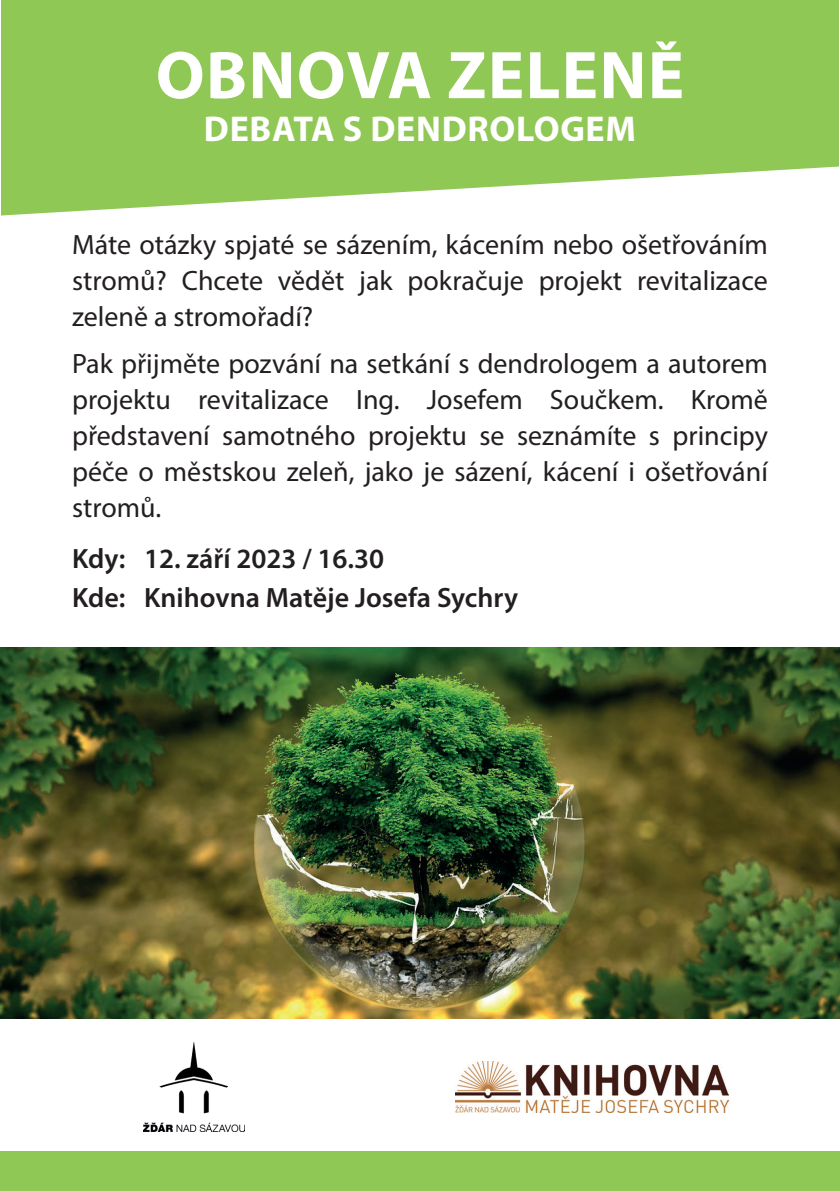
<style>
.page{position:relative;width:840px;height:1191px;background:#fff}
.page>*{position:absolute;margin:0;border:0;box-sizing:border-box;transform-origin:0 0}
.t1{font:700 68px "Myriad Pro";letter-spacing:.02em;color:#fff}
.t2{font:700 36px "Myriad Pro";letter-spacing:.02em;color:#fff}
.t3{font:28px/36px "Myriad Pro";color:#231f20;text-align:justify}
.t4{font:600 28px/39.4px "Myriad Pro";color:#231f20}
</style>
<div class="page">
<svg style="left:1px;top:0;width:837px;height:215px;background:#9bce66"></svg>
<div style="left:0;top:1151px;width:839px;height:40px;background:#8fc854"></div>
<img style="left:144px;top:1042px;width:100px;height:89px">
<img style="left:0;top:648px;width:839px;height:370px">
<img style="left:455px;top:1061px;width:273px;height:51px">
<h1 class="t1" style="left:156px;top:31px;width:529px">OBNOVA ZELENĚ</h1>
<p class="t2" style="left:204px;top:106px;width:433px">DEBATA S DENDROLOGEM</p>
<p class="t3" style="left:72px;top:226px;width:697px">Máte otázky spjaté se sázením, kácením nebo ošetřováním stromů? Chcete vědět jak pokračuje projekt revitalizace zeleně a stromořadí?</p>
<p class="t3" style="left:72px;top:345px;width:697px">Pak přijměte pozvání na setkání s dendrologem a autorem projektu revitalizace Ing. Josefem Součkem. Kromě představení samotného projektu se seznámíte s principy péče o městskou zeleň, jako je sázení, kácení i ošetřování stromů.</p>
<p class="t4" style="left:72px;top:538px;width:447px">Kdy: 12. září 2023 / 16.30<br>Kde: Knihovna Matěje Josefa Sychry</p>
</div>
